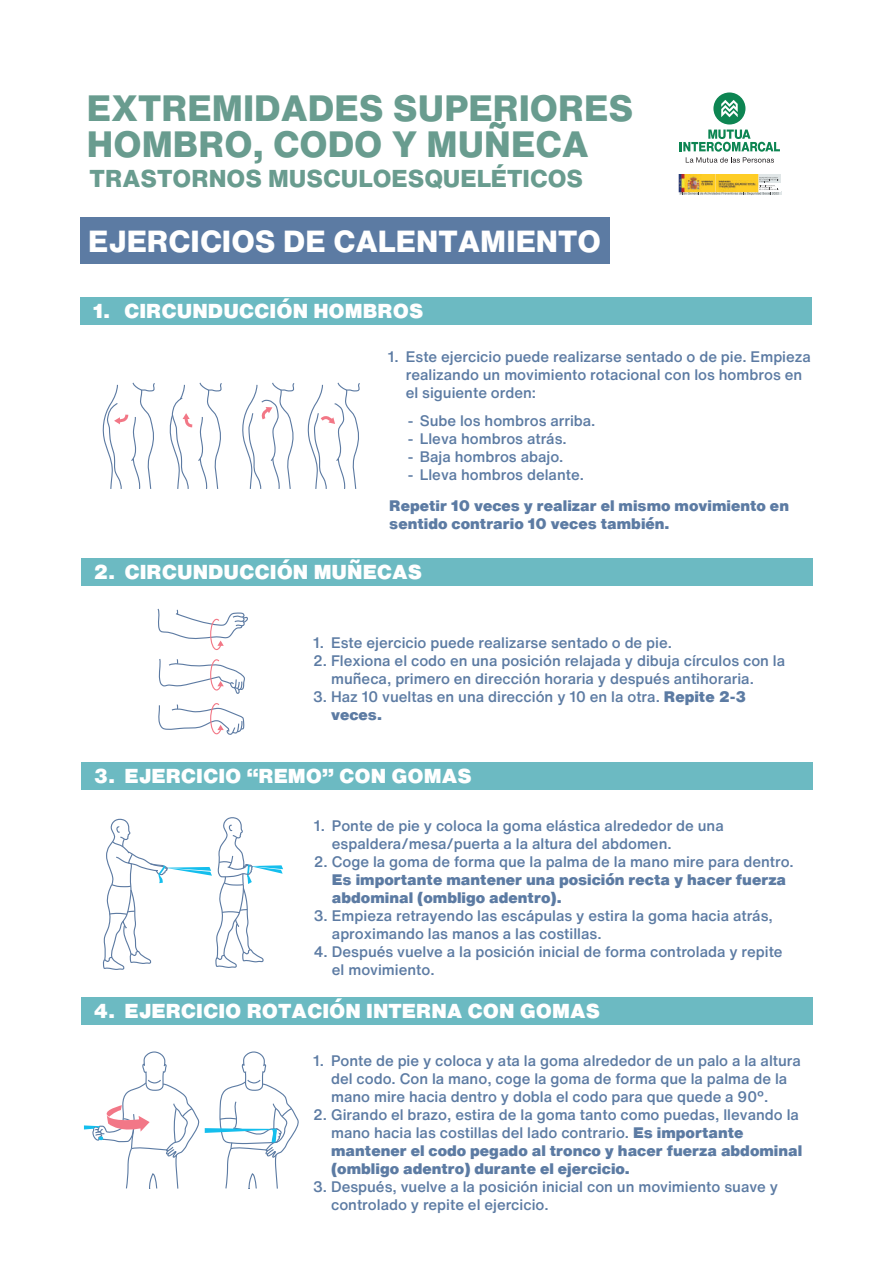
<style>
.page{position:relative;width:893px;height:1263px;background:#fff}
.page>*{position:absolute;margin:0;border:0;box-sizing:border-box;transform-origin:0 0}
.t1{font:800 36px/36px "Helvetica Now Text";color:#699c8f}
.t2{font:800 30px "Helvetica Now Text";color:#fff}
.t3{font:800 24px "Helvetica Now Text";color:#699c8f}
.t4{font:900 19.8px "Helvetica Now Text";color:#fff}
.t5{font:500 15px/18px "Helvetica Now Text";color:#5c7ba3}
.t6{font:900 15px/18px "Helvetica Now Text";color:#5c7ba3}
.s1{font-weight:900}
.s2{font-weight:500}
</style>
<div class="page">
<div style="left:81px;top:762px;width:731px;height:27px;background:#6cbac2"></div>
<svg style="left:713px;top:92px;width:32px;height:32px"></svg>
<svg style="left:680px;top:130px;width:100px;height:33px"></svg>
<div style="left:81px;top:997px;width:731px;height:27px;background:#6cbac2"></div>
<div style="left:81px;top:559px;width:731px;height:27px;background:#6cbac2"></div>
<div style="left:81px;top:297px;width:731px;height:27px;background:#6cbac2"></div>
<div style="left:81px;top:218px;width:529px;height:46px;background:#5c7ba3"></div>
<svg style="left:679px;top:192px;width:102px;height:3px"></svg>
<div style="left:757px;top:174px;width:24px;height:9px;background:#e0e6e7"></div>
<img style="left:678px;top:174px;width:80px;height:18px">
<svg style="left:681px;top:177px;width:98px;height:18px;background:#dbbd63"></svg>
<svg style="left:102px;top:382px;width:53px;height:107px"></svg>
<svg style="left:242px;top:382px;width:53px;height:107px"></svg>
<svg style="left:307px;top:382px;width:53px;height:107px"></svg>
<svg style="left:169px;top:382px;width:53px;height:107px"></svg>
<svg style="left:158px;top:659px;width:87px;height:76px"></svg>
<svg style="left:157px;top:608px;width:91px;height:42px"></svg>
<svg style="left:102px;top:817px;width:181px;height:153px"></svg>
<svg style="left:84px;top:1051px;width:215px;height:138px"></svg>
<h1 class="t1" style="left:87px;top:89px;width:548px">EXTREMIDADES SUPERIORES<br>HOMBRO, CODO Y MUÑECA</h1>
<h3 class="t3" style="left:90px;top:160px;width:495px">TRASTORNOS MUSCULOESQUELÉTICOS</h3>
<h2 class="t2" style="left:88px;top:219px;width:515px">EJERCICIOS DE CALENTAMIENTO</h2>
<h3 class="t4" style="left:93px;top:296px;width:332px">1. CIRCUNDUCCIÓN HOMBROS</h3>
<p class="t5" style="left:406px;top:347px;width:407px;text-indent:-18px">1. Este ejercicio puede realizarse sentado o de pie. Empieza realizando un movimiento rotacional con los hombros en el siguiente orden:</p>
<p class="t5" style="left:408px;top:411px;width:189px">- Sube los hombros arriba.</p>
<p class="t5" style="left:408px;top:429px;width:161px">- Lleva hombros atrás.</p>
<p class="t5" style="left:408px;top:447px;width:157px">- Baja hombros abajo.</p>
<p class="t5" style="left:408px;top:465px;width:178px">- Lleva hombros delante.</p>
<p class="t6" style="left:389px;top:497px;width:401px">Repetir 10 veces y realizar el mismo movimiento en sentido contrario 10 veces también.</p>
<h3 class="t4" style="left:93px;top:557px;width:330px">2. CIRCUNDUCCIÓN MUÑECAS</h3>
<p class="t5" style="left:313px;top:634px;width:360px">1. Este ejercicio puede realizarse sentado o de pie.</p>
<p class="t5" style="left:331px;top:652px;width:456px;text-indent:-18px">2. Flexiona el codo en una posición relajada y dibuja círculos con la muñeca, primero en dirección horaria y después antihoraria.</p>
<p class="t5" style="left:331px;top:688px;width:417px;text-indent:-18px">3. Haz 10 vueltas en una dirección y 10 en la otra. <span class="s1">Repite 2-3 veces.</span></p>
<h3 class="t4" style="left:93px;top:761px;width:380px">3. EJERCICIO “REMO” CON GOMAS</h3>
<p class="t5" style="left:332px;top:816px;width:393px;text-indent:-18px">1. Ponte de pie y coloca la goma elástica alrededor de una espaldera/mesa/puerta a la altura del abdomen.</p>
<p class="t5" style="left:314px;top:852px;width:481px">2. Coge la goma de forma que la palma de la mano mire para dentro.</p>
<p class="t6" style="left:332px;top:870px;width:456px">Es importante mantener una posición recta y hacer fuerza abdominal (ombligo adentro).</p>
<p class="t5" style="left:332px;top:906px;width:443px;text-indent:-18px">3. Empieza retrayendo las escápulas y estira la goma hacia atrás, aproximando las manos a las costillas.</p>
<p class="t5" style="left:332px;top:942px;width:452px;text-indent:-18px">4. Después vuelve a la posición inicial de forma controlada y repite el movimiento.</p>
<h3 class="t4" style="left:93px;top:996px;width:508px">4. EJERCICIO ROTACIÓN INTERNA CON GOMAS</h3>
<p class="t5" style="left:331px;top:1051px;width:471px;text-indent:-18px">1. Ponte de pie y coloca y ata la goma alrededor de un palo a la altura del codo. Con la mano, coge la goma de forma que la palma de la mano mire hacia dentro y dobla el codo para que quede a 90º.</p>
<p class="t6" style="left:331px;top:1105px;width:473px;text-indent:-18px"><span class="s2">2. Girando el brazo, estira de la goma tanto como puedas, llevando la mano hacia las costillas del lado contrario.</span> Es importante mantener el codo pegado al tronco y hacer fuerza abdominal (ombligo adentro) durante el ejercicio.</p>
<p class="t5" style="left:331px;top:1177px;width:448px;text-indent:-18px">3. Después, vuelve a la posición inicial con un movimiento suave y controlado y repite el ejercicio.</p>
</div>
